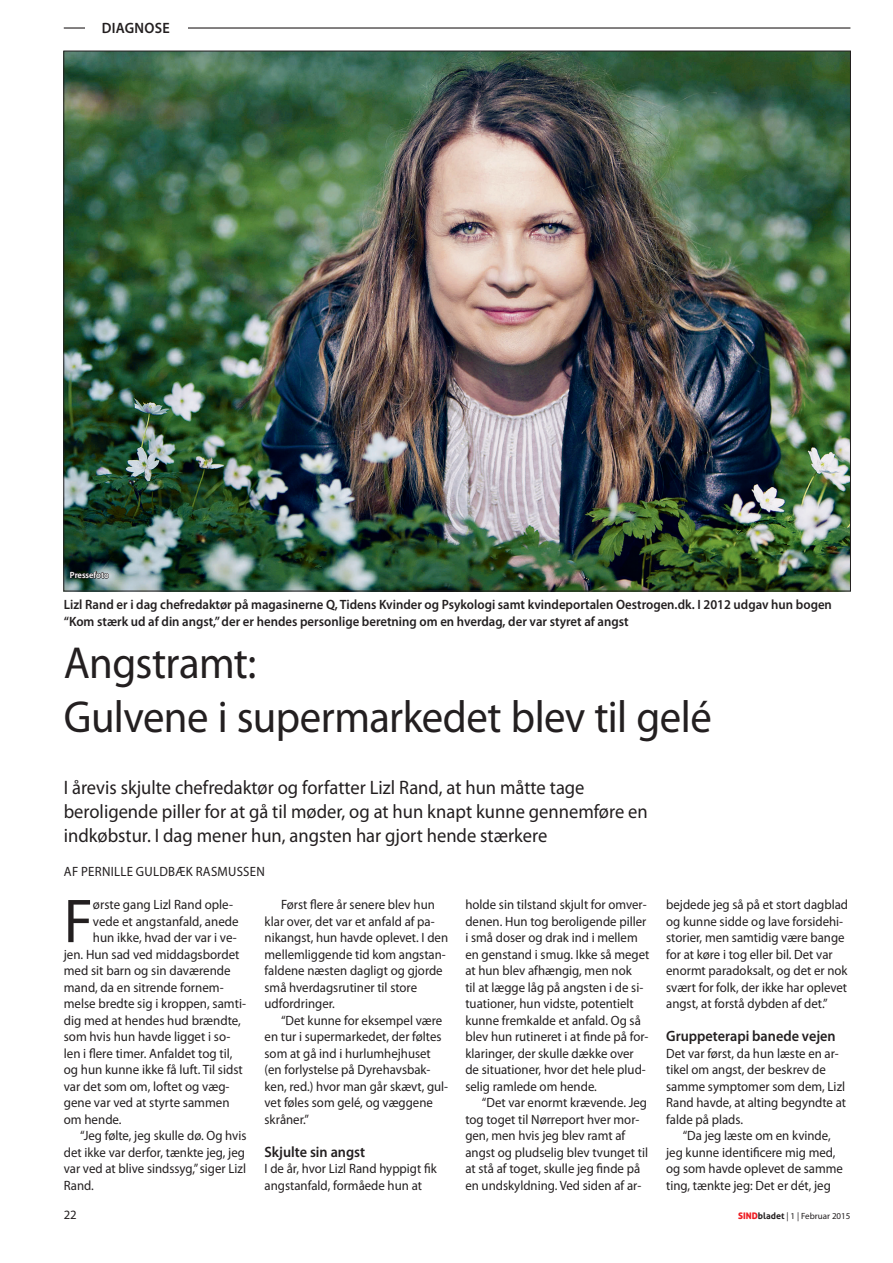
<style>
.page{position:relative;width:893px;height:1263px;background:#fff}
.page>*{position:absolute;margin:0;border:0;box-sizing:border-box;transform-origin:0 0}
.t1{font:62.4px "Myriad Pro";color:#231f20;scale:.96 1}
.t2{font:45px/54px "Myriad Pro";letter-spacing:-.015em;color:#231f20;scale:.95 1}
.t3{font:19.5px/24px "Myriad Pro";color:#231f20;scale:.95 1}
.t4{font:600 15px "Myriad Pro";color:#231f20;scale:.95 1}
.t5{font:13.5px/16.5px "Myriad Pro";color:#231f20;scale:.95 1}
.t6{font:13.5px "Myriad Pro";color:#231f20;scale:.96 1}
.t7{font:600 13.5px/16.5px "Myriad Pro";color:#231f20;scale:.95 1}
.t8{font:12.75px "Myriad Pro";color:#231f20}
.t9{font:9px "Myriad Pro";color:#231f20}
.t10{font:600 9px "Myriad Pro";letter-spacing:-.005em;color:#fff;scale:.95 1}
.s1{font-family:"Aller Display";color:#ee1d23}
.s2{font-family:"Aller";font-weight:700}
</style>
<div class="page">
<hr style="left:64px;top:27px;width:786px;height:2px;background:#231f20">
<div style="left:85px;top:21px;width:102px;height:16px;background:#fff"></div>
<img style="left:65px;top:53px;width:784px;height:536px">
<svg style="left:70px;top:571px;width:39px;height:7px"></svg>
<p class="t4" style="left:102px;top:18px;width:73px">diagnose</p>
<p class="t10" style="left:70px;top:569px;width:42px">Pressefoto</p>
<p class="t7" style="left:64px;top:596px;width:810px">Lizl Rand er i dag chefredaktør på magasinerne Q, Tidens Kvinder og Psykologi samt kvindeportalen Oestrogen.dk. I 2012 udgav hun bogen “Kom stærk ud af din angst,” der er hendes personlige beretning om en hverdag, der var styret af angst</p>
<h2 class="t2" style="left:64px;top:635px;width:684px">Angstramt:<br>Gulvene i supermarkedet blev til gelé</h2>
<h3 class="t3" style="left:64px;top:775px;width:616px">I årevis skjulte chefredaktør og forfatter Lizl Rand, at hun måtte tage beroligende piller for at gå til møder, og at hun knapt kunne gennemføre en indkøbstur. I dag mener hun, angsten har gjort hende stærkere</h3>
<p class="t5" style="left:64px;top:863px;width:48px">Af Pernille</p>
<p class="t5" style="left:136px;top:863px;width:10px">Guldb</p>
<p class="t5" style="left:175px;top:863px;width:31px">æk Rasmussen</p>
<h1 class="t1" style="left:64px;top:883px;width:32px">F</h1>
<p class="t6" style="left:93px;top:896px;width:147px">ørste gang Lizl Rand ople-</p>
<p class="t5" style="left:265px;top:896px;width:195px;text-indent:17px">Først flere år senere blev hun klar over, det var et anfald af pa&shy;nikangst, hun havde oplevet. I den mellemliggende tid kom angstan&shy;faldene næsten dagligt og gjorde små hverdagsrutiner til store udfordringer.</p>
<p class="t5" style="left:265px;top:1012px;width:195px;text-indent:17px">“Det kunne for eksempel være en tur i supermarkedet, der føltes som at gå ind i hurlumhejhuset (en forlystelse på Dyrehavsbak&shy;ken, red.) hvor man går skævt, gul&shy;vet føles som gelé, og væggene skråner.”</p>
<p class="t4" style="left:265px;top:1142px;width:107px">Skjulte sin angst</p>
<p class="t5" style="left:265px;top:1160px;width:183px">I de år, hvor Lizl Rand hyppigt fik angstanfald, formåede hun at</p>
<p class="t5" style="left:666px;top:896px;width:193px">bejdede jeg så på et stort dagblad og kunne sidde og lave forsidehi&shy;storier, men samtidig være bange for at køre i tog eller bil. Det var enormt paradoksalt, og det er nok svært for folk, der ikke har oplevet angst, at forstå dybden af det.”</p>
<p class="t4" style="left:666px;top:1026px;width:180px">Gruppeterapi banede vejen</p>
<p class="t5" style="left:666px;top:1045px;width:191px">Det var først, da hun læste en ar&shy;tikel om angst, der beskrev de samme symptomer som dem, Lizl<br>Rand havde, at alting begyndte at falde på plads.</p>
<p class="t5" style="left:666px;top:1127px;width:188px;text-indent:17px">“Da jeg læste om en kvinde, jeg kunne identificere mig med, og som havde oplevet de samme ting, tænkte jeg: Det er dét, jeg</p>
<p class="t5" style="left:465px;top:896px;width:195px">holde sin tilstand skjult for omver&shy;denen. Hun tog beroligende piller i små doser og drak ind i mellem en genstand i smug. Ikke så meget at hun blev afhængig, men nok<br>til at lægge låg på angsten i de si&shy;tuationer, hun vidste, potentielt kunne fremkalde et anfald. Og så blev hun rutineret i at finde på for&shy;klaringer, der skulle dække over de situationer, hvor det hele plud&shy;selig ramlede om hende.</p>
<p class="t5" style="left:465px;top:1094px;width:194px;text-indent:17px">“Det var enormt krævende. Jeg tog toget til Nørreport hver mor&shy;gen, men hvis jeg blev ramt af angst og pludselig blev tvunget til at stå af toget, skulle jeg finde på en undskyldning. Ved siden af ar-</p>
<p class="t6" style="left:93px;top:913px;width:153px">vede et angstanfald, anede</p>
<p class="t6" style="left:93px;top:929px;width:151px">hun ikke, hvad der var i ve-</p>
<p class="t6" style="left:64px;top:946px;width:184px">jen. Hun sad ved middagsbordet</p>
<p class="t6" style="left:64px;top:962px;width:175px">med sit barn og sin daværende</p>
<p class="t6" style="left:64px;top:979px;width:168px">mand, da en sitrende fornem-</p>
<p class="t6" style="left:64px;top:995px;width:191px">melse bredte sig i kroppen, samti-</p>
<p class="t6" style="left:64px;top:1012px;width:186px">dig med at hendes hud brændte,</p>
<p class="t6" style="left:64px;top:1028px;width:175px">som hvis hun havde ligget i so-</p>
<p class="t6" style="left:64px;top:1045px;width:177px">len i flere timer. Anfaldet tog til,</p>
<p class="t6" style="left:64px;top:1061px;width:188px">og hun kunne ikke få luft. Til sidst</p>
<p class="t6" style="left:64px;top:1078px;width:174px">var det som om, loftet og væg-</p>
<p class="t6" style="left:64px;top:1094px;width:174px">gene var ved at styrte sammen</p>
<p class="t6" style="left:64px;top:1111px;width:62px">om hende.</p>
<p class="t5" style="left:80px;top:1127px;width:176px">“Jeg følte, jeg skulle dø. Og hvis</p>
<p class="t5" style="left:64px;top:1144px;width:192px">det ikke var derfor, tænkte jeg, jeg</p>
<p class="t5" style="left:64px;top:1160px;width:193px">var ved at blive sindssyg,” siger Lizl</p>
<p class="t5" style="left:64px;top:1177px;width:33px">Rand.</p>
<p class="t8" style="left:64px;top:1207px;width:15px">22</p>
<p class="t9" style="left:738px;top:1210px;width:114px"><span class="s1">SIND</span><span class="s2">bladet</span> | 1 | Februar 2015</p>
</div>
